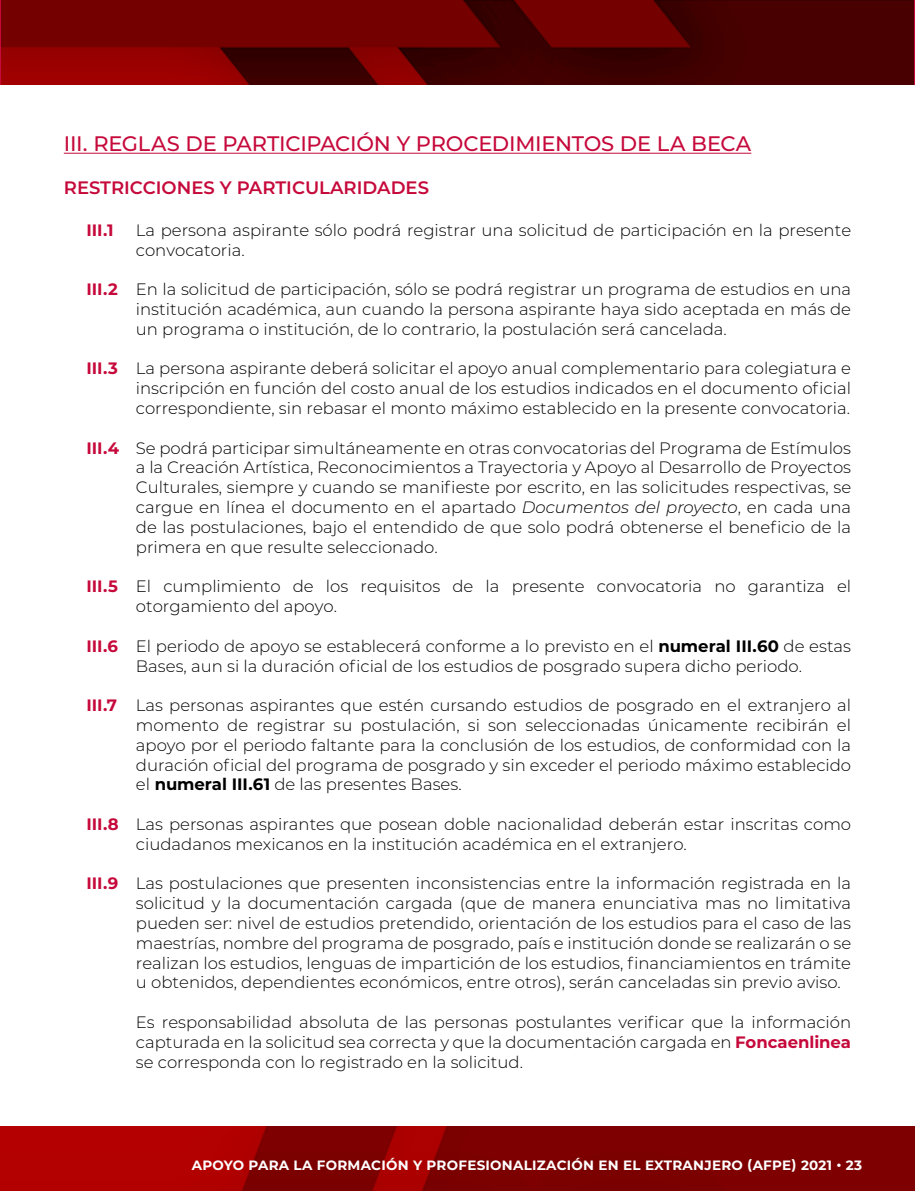
<style>
.page{position:relative;width:915px;height:1191px;background:#fff}
.page>*{position:absolute;margin:0;border:0;box-sizing:border-box;transform-origin:0 0}
.t1{font:500 21px "Montserrat";letter-spacing:-.01em;color:#c6093b}
.t2{font:600 18px "Montserrat";color:#c6093b}
.t3{font:300 16.5px/19.8px "Montserrat";color:#000;text-align:justify}
.t4{font:700 16.5px "Montserrat";color:#c6093b}
.t5{font:700 13.5px "Montserrat";letter-spacing:.02em;color:#fff}
.s1{font-weight:700;color:#c6093b}
.s2{font-style:italic}
.s3{font-weight:700}
</style>
<div class="page">
<img style="left:1px;top:1126px;width:913px;height:65px">
<img style="left:1px;top:0;width:912px;height:84px">
<hr style="left:0;top:1126px;width:1px;height:65px;background:#c6093b">
<hr style="left:0;top:0;width:1px;height:84px;background:#c6093b">
<hr style="left:64px;top:153px;width:687px;height:1px;background:#c6093b">
<p class="t1" style="left:64px;top:129px;width:688px">III. REGLAS DE PARTICIPACIÓN Y PROCEDIMIENTOS DE LA BECA</p>
<p class="t2" style="left:64px;top:175px;width:366px">RESTRICCIONES Y PARTICULARIDADES</p>
<p class="t4" style="left:86px;top:218px;width:29px">III.1</p>
<p class="t3" style="left:136px;top:219px;width:716px">La persona aspirante sólo podrá registrar una solicitud de participación en la presente convocatoria.</p>
<p class="t3" style="left:136px;top:279px;width:716px;text-indent:-50px"><span class="s1">III.2</span> En la solicitud de participación, sólo se podrá registrar un programa de estudios en una institución académica, aun cuando la persona aspirante haya sido aceptada en más de un programa o institución, de lo contrario, la postulación será cancelada.</p>
<p class="t3" style="left:136px;top:358px;width:716px;text-indent:-50px"><span class="s1">III.3</span> La persona aspirante deberá solicitar el apoyo anual complementario para colegiatura e inscripción en función del costo anual de los estudios indicados en el documento oficial correspondiente, sin rebasar el monto máximo establecido en la presente convocatoria.</p>
<p class="t3" style="left:136px;top:437px;width:716px;text-indent:-50px"><span class="s1">III.4</span> Se podrá participar simultáneamente en otras convocatorias del Programa de Estímulos a la Creación Artística, Reconocimientos a Trayectoria y Apoyo al Desarrollo de Proyectos Culturales, siempre y cuando se manifieste por escrito, en las solicitudes respectivas, se cargue en línea el documento en el apartado <span class="s2">Documentos del proyecto</span>, en cada una de las postulaciones, bajo el entendido de que solo podrá obtenerse el beneficio de la primera en que resulte seleccionado.</p>
<p class="t3" style="left:136px;top:576px;width:716px;text-indent:-50px"><span class="s1">III.5</span> El cumplimiento de los requisitos de la presente convocatoria no garantiza el otorgamiento del apoyo.</p>
<p class="t3" style="left:86px;top:635px;width:766px;text-align:center"><span class="s1">III.6</span> El periodo de apoyo se establecerá conforme a lo previsto en el <span class="s3">numeral III.60</span> de estas<br>Bases, aun si la duración oficial de los estudios de posgrado supera dicho periodo.</p>
<p class="t3" style="left:136px;top:695px;width:716px;text-indent:-50px"><span class="s1">III.7</span> Las personas aspirantes que estén cursando estudios de posgrado en el extranjero al momento de registrar su postulación, si son seleccionadas únicamente recibirán el apoyo por el periodo faltante para la conclusión de los estudios, de conformidad con la duración oficial del programa de posgrado y sin exceder el periodo máximo establecido el <span class="s3">numeral III.61</span> de las presentes Bases.</p>
<p class="t3" style="left:136px;top:813px;width:716px;text-indent:-50px"><span class="s1">III.8</span> Las personas aspirantes que posean doble nacionalidad deberán estar inscritas como ciudadanos mexicanos en la institución académica en el extranjero.</p>
<p class="t3" style="left:136px;top:873px;width:716px;text-indent:-50px"><span class="s1">III.9</span> Las postulaciones que presenten inconsistencias entre la información registrada en la solicitud y la documentación cargada (que de manera enunciativa mas no limitativa pueden ser: nivel de estudios pretendido, orientación de los estudios para el caso de las maestrías, nombre del programa de posgrado, país e institución donde se realizarán o se realizan los estudios, lenguas de impartición de los estudios, financiamientos en trámite u obtenidos, dependientes económicos, entre otros), serán canceladas sin previo aviso.</p>
<p class="t3" style="left:136px;top:1011px;width:716px">Es responsabilidad absoluta de las personas postulantes verificar que la información capturada en la solicitud sea correcta y que la documentación cargada en <span class="s1">Foncaenlinea </span>se corresponda con lo registrado en la solicitud.</p>
<p class="t5" style="left:192px;top:1155px;width:671px">APOYO PARA LA FORMACIÓN Y PROFESIONALIZACIÓN EN EL EXTRANJERO (AFPE) 2021 • 23</p>
</div>
